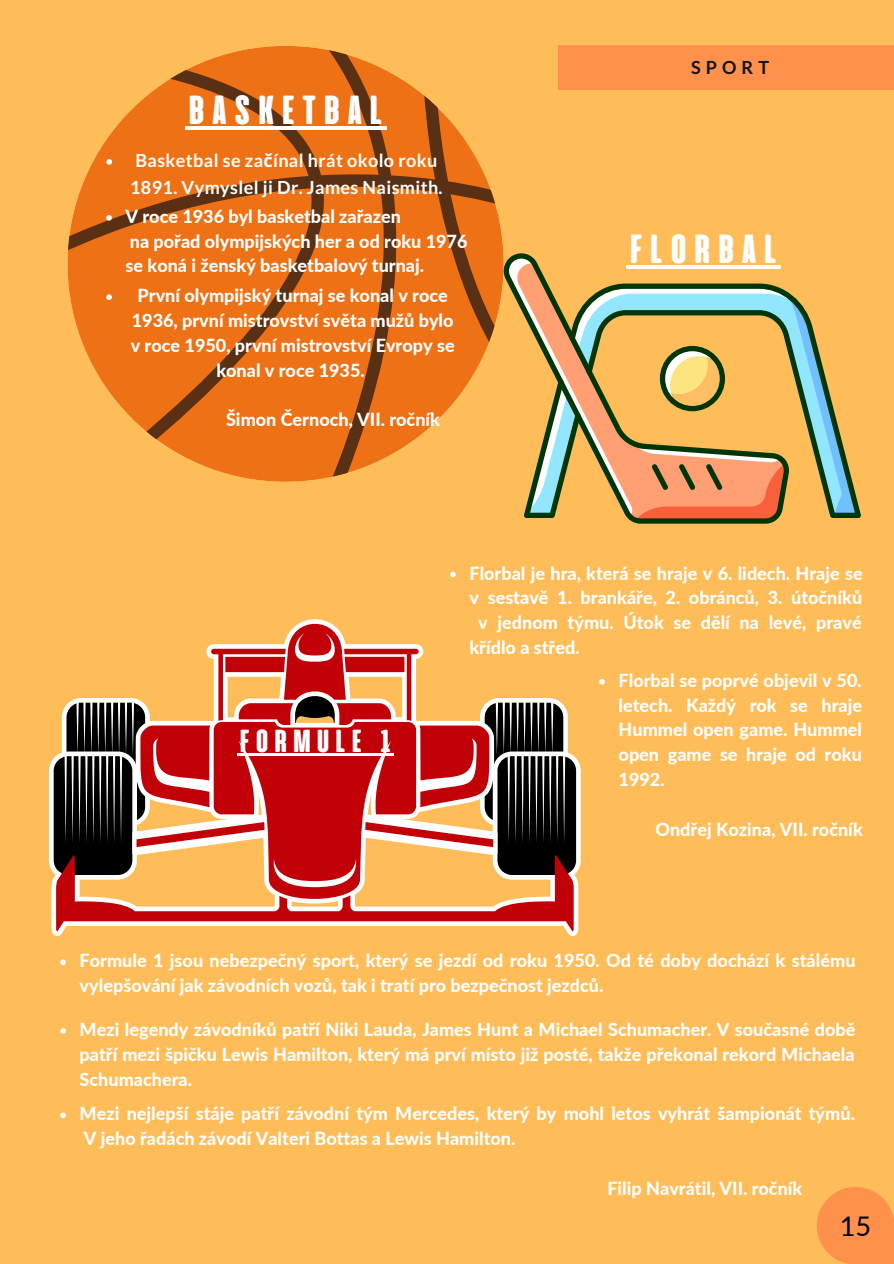
<style>
.page{position:relative;width:894px;height:1264px;background:#fff}
.page>*{position:absolute;margin:0;border:0;box-sizing:border-box;transform-origin:0 0}
.t1{font:800 40.5px "Alienscows";color:#fff}
.t2{font:800 31.8px "Alienscows";color:#fff}
.t3{font:27px "Lato";color:#000}
.t4{font:800 18px/24.8px "Lato";color:#fff}
.t5{font:700 18px/27px "Lato";letter-spacing:.02em;color:#fff}
.t6{font:700 18px "Lato";letter-spacing:.28em;color:#14161a}
.s1{font-family:"Noto Sans"}
</style>
<div class="page">
<div style="left:0;top:0;width:893px;height:1263px;background:#ffbd59"></div>
<div style="left:558px;top:46px;width:335px;height:44px;background:#ff914d"></div>
<svg style="left:817px;top:1187px;width:76px;height:76px"></svg>
<svg style="left:51px;top:758px;width:527px;height:178px"></svg>
<svg style="left:56px;top:619px;width:517px;height:313px"></svg>
<svg style="left:49px;top:687px;width:527px;height:200px"></svg>
<svg style="left:68px;top:46px;width:789px;height:474px"></svg>
<hr style="left:626px;top:265px;width:154px;height:4px;background:#fff">
<hr style="left:237px;top:753px;width:156px;height:3px;background:#fff">
<svg style="left:450px;top:571px;width:5px;height:6px"></svg>
<svg style="left:599px;top:679px;width:5px;height:5px"></svg>
<svg style="left:60px;top:959px;width:6px;height:6px"></svg>
<svg style="left:60px;top:1028px;width:6px;height:5px"></svg>
<svg style="left:60px;top:1112px;width:6px;height:6px"></svg>
<h1 class="t1" style="left:185px;top:86px;width:203px">BASKETBAL</h1>
<p class="t5" style="left:130px;top:146px;width:314px">Basketbal se za<span class="s1">č</span>ínal hrát okolo roku<br>1891. Vymyslel ji Dr. James Naismith.</p>
<p class="t4" style="left:126px;top:203px;width:343px">V roce 1936 byl basketbal zařazen<br>na pořad olympijských her a od roku 1976 se koná i ženský basketbalový turnaj.</p>
<p class="t4" style="left:131px;top:283px;width:325px;text-align:center">První olympijský turnaj se konal v roce 1936, první mistrovství světa mužů bylo v roce 1950, první mistrovství Evropy se konal v roce 1935.</p>
<p class="t4" style="left:226px;top:407px;width:215px">Šimon Černoch, VII. ročník</p>
<p class="t6" style="left:690px;top:56px;width:80px">SPORT</p>
<h1 class="t1" style="left:626px;top:225px;width:156px">FLORBAL</h1>
<h2 class="t2" style="left:237px;top:722px;width:158px">FORMULE 1</h2>
<p class="t4" style="left:469px;top:560px;width:394px">Florbal je hra, která se hraje v 6. lidech. Hraje se</p>
<p class="t4" style="left:469px;top:585px;width:394px">v sestavě 1. brankáře, 2. obránců, 3. útočníků</p>
<p class="t4" style="left:478px;top:609px;width:385px">v jednom týmu. Útok se dělí na levé, pravé</p>
<p class="t4" style="left:469px;top:634px;width:112px">křídlo a střed.</p>
<p class="t4" style="left:618px;top:667px;width:245px;text-align:justify">Florbal se poprvé objevil v 50. letech. Každý rok se hraje Hummel open game. Hummel open game se hraje od roku 1992.</p>
<p class="t4" style="left:655px;top:816px;width:209px">Ondřej Kozina, VII. ročník</p>
<p class="t4" style="left:80px;top:948px;width:777px">Formule 1 jsou nebezpečný sport, který se jezdí od roku 1950. Od té doby dochází k stálému vylepšování jak závodních vozů, tak i tratí pro bezpečnost jezdců.</p>
<p class="t4" style="left:80px;top:1016px;width:777px;text-align:justify">Mezi legendy závodníků patří Niki Lauda, James Hunt a Michael Schumacher. V současné době patří mezi špičku Lewis Hamilton, který má prví místo již posté, takže překonal rekord Michaela Schumachera.</p>
<p class="t4" style="left:80px;top:1101px;width:776px">Mezi nejlepší stáje patří závodní tým Mercedes, který by mohl letos vyhrát šampionát týmů.<br>V jeho řadách závodí Valteri Bottas a Lewis Hamilton.</p>
<p class="t4" style="left:607px;top:1175px;width:196px">Filip Navrátil, VII. ročník</p>
<h3 class="t3" style="left:839px;top:1209px;width:33px">15</h3>
</div>
